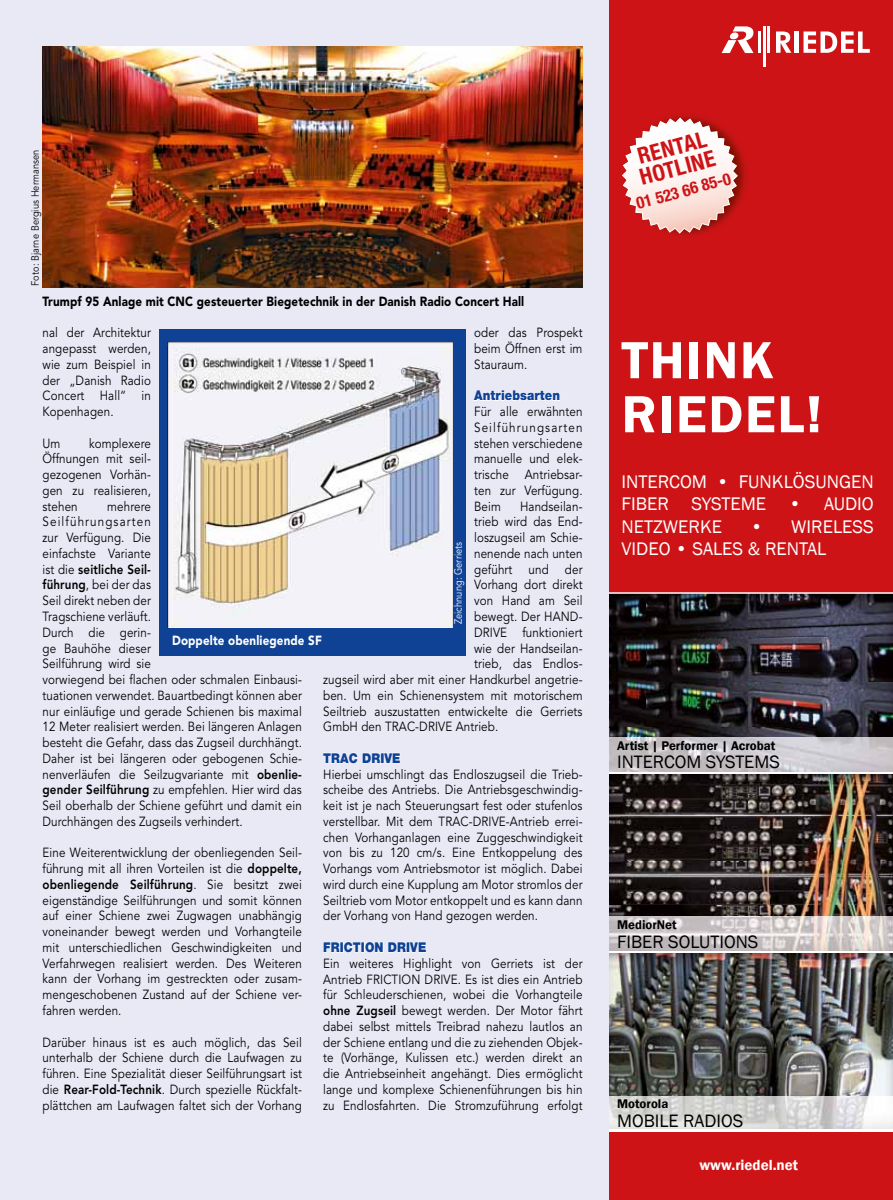
<style>
.page{position:relative;width:893px;height:1200px;background:#fff}
.page>*{position:absolute;margin:0;border:0;box-sizing:border-box;transform-origin:0 0}
.t1{font:600 54px/54px "Franklin Gothic";letter-spacing:.03em;color:#fff}
.t2{font:700 condensed 22.5px/21px "Helvetica Neue";color:#cd1316}
.t3{font:18.75px/22.5px "Franklin Gothic";color:#fff;text-align:justify}
.t4{font:18.45px "Franklin Gothic";color:#000}
.t5{font:700 condensed 16.5px "Helvetica Neue";color:#cd1316}
.t6{font:600 15px "Franklin Gothic";color:#fff}
.t7{font:900 13.5px "Helvetica Neue";letter-spacing:.01em;color:#0f4295;scale:.88 1}
.t8{font:13.2px/15.8px "Avenir";letter-spacing:.01em;color:#000;text-align:justify;scale:.88 1}
.t9{font:900 13.2px "Avenir";letter-spacing:.01em;color:#000;scale:.88 1}
.t10{font:900 13.2px "Avenir";letter-spacing:.01em;color:#fff;scale:.88 1}
.t11{font:600 12.9px "Franklin Gothic";color:#000}
.t12{font:10.5px "Avenir";letter-spacing:.01em;color:#000;scale:.88 1}
.t13{font:10.5px "Avenir";letter-spacing:.01em;color:#fff;scale:.88 1}
.s1{font-weight:800}
</style>
<div class="page">
<div style="left:0;top:0;width:893px;height:1199px;background:#e9e9f6"></div>
<svg style="left:474px;top:390px;width:86px;height:11px"></svg>
<svg style="left:323px;top:753px;width:78px;height:11px"></svg>
<svg style="left:323px;top:942px;width:103px;height:11px"></svg>
<div style="left:610px;top:0;width:283px;height:1199px;background:#cd1316"></div>
<img style="left:674px;top:116px;width:72px;height:119px">
<svg style="left:622px;top:117px;width:117px;height:117px"></svg>
<img style="left:610px;top:593px;width:283px;height:144px">
<img style="left:610px;top:773px;width:283px;height:177px">
<img style="left:610px;top:952px;width:283px;height:177px">
<hr style="left:610px;top:592px;width:283px;height:1px;background:#fff">
<hr style="left:610px;top:771px;width:283px;height:2px;background:#fff">
<hr style="left:610px;top:950px;width:283px;height:2px;background:#fff">
<img style="left:610px;top:737px;width:283px;height:34px">
<hr style="left:610px;top:950px;width:283px;height:1px;background:#f5d7c9">
<hr style="left:610px;top:1129px;width:283px;height:1px;background:#fff">
<svg style="left:721px;top:26px;width:149px;height:41px"></svg>
<hr style="left:758px;top:31px;width:2px;height:22px;background:#fff">
<hr style="left:763px;top:26px;width:2px;height:40px;background:#fff">
<hr style="left:768px;top:26px;width:2px;height:27px;background:#fff">
<div style="left:159px;top:328px;width:307px;height:327px;background:#0f4295"></div>
<img style="left:43px;top:47px;width:540px;height:240px">
<img style="left:168px;top:342px;width:285px;height:285px">
<p class="t12" style="left:29px;top:286px;width:156px;rotate:-90deg">Foto: Bjarne Bergius Hermansen</p>
<p class="t9" style="left:43px;top:293px;width:549px">Trumpf 95 Anlage mit CNC gesteuerter Biegetechnik in der Danish Radio Concert Hall</p>
<p class="t8" style="left:474px;top:325px;width:125px">oder das Prospekt beim Öffnen erst im Stauraum.</p>
<p class="t7" style="left:474px;top:387px;width:99px">Antriebsarten</p>
<p class="t8" style="left:474px;top:404px;width:125px">Für alle erwähnten Seilführungsarten stehen verschiedene manuelle und elek&shy;trische Antriebsar&shy;ten zur Verfügung.<br>Beim</p>
<p class="t8" style="left:43px;top:325px;width:125px">nal der Architektur angepasst werden, wie zum Beispiel in der „Danish Radio Concert Hall“ in Kopenhagen.</p>
<p class="t8" style="left:43px;top:435px;width:22px">Um</p>
<p class="t8" style="left:43px;top:435px;width:125px;text-indent:46px">komplexere Öffnungen mit seil&shy;gezogenen Vorhän&shy;gen zu realisieren, stehen</p>
<p class="t8" style="left:43px;top:498px;width:296px;text-align:left;text-indent:65px">mehrere<br>Seilführungsarten<br>zur Verfügung. Die<br>einfachste Variante<br>ist die <span class="s1">seitliche Seil-<br>führung</span>, bei der das<br>Seil direkt neben der<br>Tragschiene verläuft.<br>Durch die gerin-<br>ge Bauhöhe dieser<br>Seilführung wird sie<br>vorwiegend bei flachen oder schmalen Einbausi&shy;tuationen verwendet. Bauartbedingt können aber nur einläufige und gerade Schienen bis maximal<br>12 Meter realisiert werden. Bei längeren Anlagen besteht die Gefahr, dass das Zugseil durchhängt.<br>Daher ist bei längeren oder gebogenen Schie&shy;nenverläufen die Seilzugvariante mit <span class="s1">obenlie&shy;gender Seilführung</span> zu empfehlen. Hier wird das<br>Seil oberhalb der Schiene geführt und damit ein<br>Durchhängen des Zugseils verhindert.</p>
<p class="t8" style="left:43px;top:845px;width:296px">Eine Weiterentwicklung der obenliegenden Seil&shy;führung mit all ihren Vorteilen ist die <span class="s1">doppelte, obenliegende Seilführung</span>. Sie besitzt zwei eigenständige Seilführungen und somit können auf einer Schiene zwei Zugwagen unabhängig voneinander bewegt werden und Vorhangteile mit unterschiedlichen Geschwindigkeiten und Verfahrwegen realisiert werden. Des Weiteren kann der Vorhang im gestreckten oder zusam&shy;mengeschobenen Zustand auf der Schiene ver&shy;fahren werden.</p>
<p class="t8" style="left:43px;top:1034px;width:296px">Darüber hinaus ist es auch möglich, das Seil unterhalb der Schiene durch die Laufwagen zu führen. Eine Spezialität dieser Seilführungsart ist die <span class="s1">Rear-Fold-Technik</span>. Durch spezielle Rückfalt&shy;plättchen am Laufwagen faltet sich der Vorhang</p>
<p class="t8" style="left:520px;top:498px;width:72px">Handseilan-</p>
<p class="t8" style="left:474px;top:514px;width:125px">trieb wird das End-</p>
<p class="t8" style="left:474px;top:530px;width:125px">loszugseil am Schie-</p>
<p class="t8" style="left:474px;top:545px;width:125px">nenende nach unten</p>
<p class="t8" style="left:474px;top:561px;width:125px">geführt und der</p>
<p class="t8" style="left:474px;top:577px;width:125px">Vorhang dort direkt</p>
<p class="t8" style="left:474px;top:593px;width:125px">von Hand am Seil</p>
<p class="t8" style="left:474px;top:608px;width:125px">bewegt. Der HAND-</p>
<p class="t8" style="left:474px;top:624px;width:125px">DRIVE funktioniert</p>
<p class="t8" style="left:474px;top:640px;width:125px">wie der Handseilan-</p>
<p class="t8" style="left:474px;top:656px;width:125px">trieb, das Endlos-</p>
<p class="t8" style="left:323px;top:671px;width:296px">zugseil wird aber mit einer Handkurbel angetrie-</p>
<p class="t8" style="left:323px;top:687px;width:296px">ben. Um ein Schienensystem mit motorischem</p>
<p class="t8" style="left:323px;top:703px;width:296px">Seiltrieb auszustatten entwickelte die Gerriets</p>
<p class="t8" style="left:323px;top:719px;width:200px">GmbH den TRAC-DRIVE Antrieb.</p>
<p class="t7" style="left:323px;top:749px;width:89px">TRAC DRIVE</p>
<p class="t8" style="left:323px;top:766px;width:296px">Hierbei umschlingt das Endloszugseil die Trieb&shy;scheibe des Antriebs. Die Antriebsgeschwindig&shy;keit ist je nach Steuerungsart fest oder stufenlos verstellbar. Mit dem TRAC-DRIVE-Antrieb errei&shy;chen Vorhanganlagen eine Zuggeschwindigkeit von bis zu 120 cm/s. Eine Entkoppelung des Vorhangs vom Antriebsmotor ist möglich. Dabei wird durch eine Kupplung am Motor stromlos der Seiltrieb vom Motor entkoppelt und es kann dann der Vorhang von Hand gezogen werden.</p>
<p class="t7" style="left:323px;top:938px;width:119px">FRICTION DRIVE</p>
<p class="t8" style="left:323px;top:955px;width:296px">Ein weiteres Highlight von Gerriets ist der Antrieb FRICTION DRIVE. Es ist dies ein Antrieb für Schleuderschienen, wobei die Vorhangteile <span class="s1">ohne Zugseil</span> bewegt werden. Der Motor fährt dabei selbst mittels Treibrad nahezu lautlos an der Schiene entlang und die zu ziehenden Objek&shy;te (Vorhänge, Kulissen etc.) werden direkt an die Antriebseinheit angehängt. Dies ermöglicht lange und komplexe Schienenführungen bis hin zu Endlosfahrten. Die Stromzuführung erfolgt</p>
<p class="t13" style="left:452px;top:624px;width:96px;rotate:-90deg">Zeichnung: Gerriets</p>
<p class="t10" style="left:172px;top:632px;width:172px">Doppelte obenliegende SF</p>
<h2 class="t2" style="left:632px;top:147px;width:79px;rotate:-15deg">RENTAL<br>HOTLINE</h2>
<p class="t5" style="left:634px;top:193px;width:99px;rotate:-15deg">01 523 66 85-0</p>
<h1 class="t1" style="left:621px;top:334px;width:202px">THINK<br>RIEDEL!</h1>
<h3 class="t3" style="left:621px;top:470px;width:254px">INTERCOM • FUNKLÖSUNGEN FIBER SYSTEME • AUDIO NETZWERKE</h3>
<h3 class="t3" style="left:621px;top:515px;width:254px;text-indent:129px">• WIRELESS<br>VIDEO • SALES &amp; RENTAL</h3>
<p class="t11" style="left:617px;top:737px;width:160px">Artist | Performer | Acrobat</p>
<h3 class="t4" style="left:617px;top:750px;width:164px">INTERCOM SYSTEMS</h3>
<p class="t11" style="left:617px;top:916px;width:61px">MediorNet</p>
<h3 class="t4" style="left:617px;top:929px;width:143px">FIBER SOLUTIONS</h3>
<p class="t11" style="left:617px;top:1095px;width:53px">Motorola</p>
<h3 class="t4" style="left:617px;top:1108px;width:128px">MOBILE RADIOS</h3>
<p class="t6" style="left:699px;top:1155px;width:100px">www.riedel.net</p>
</div>
